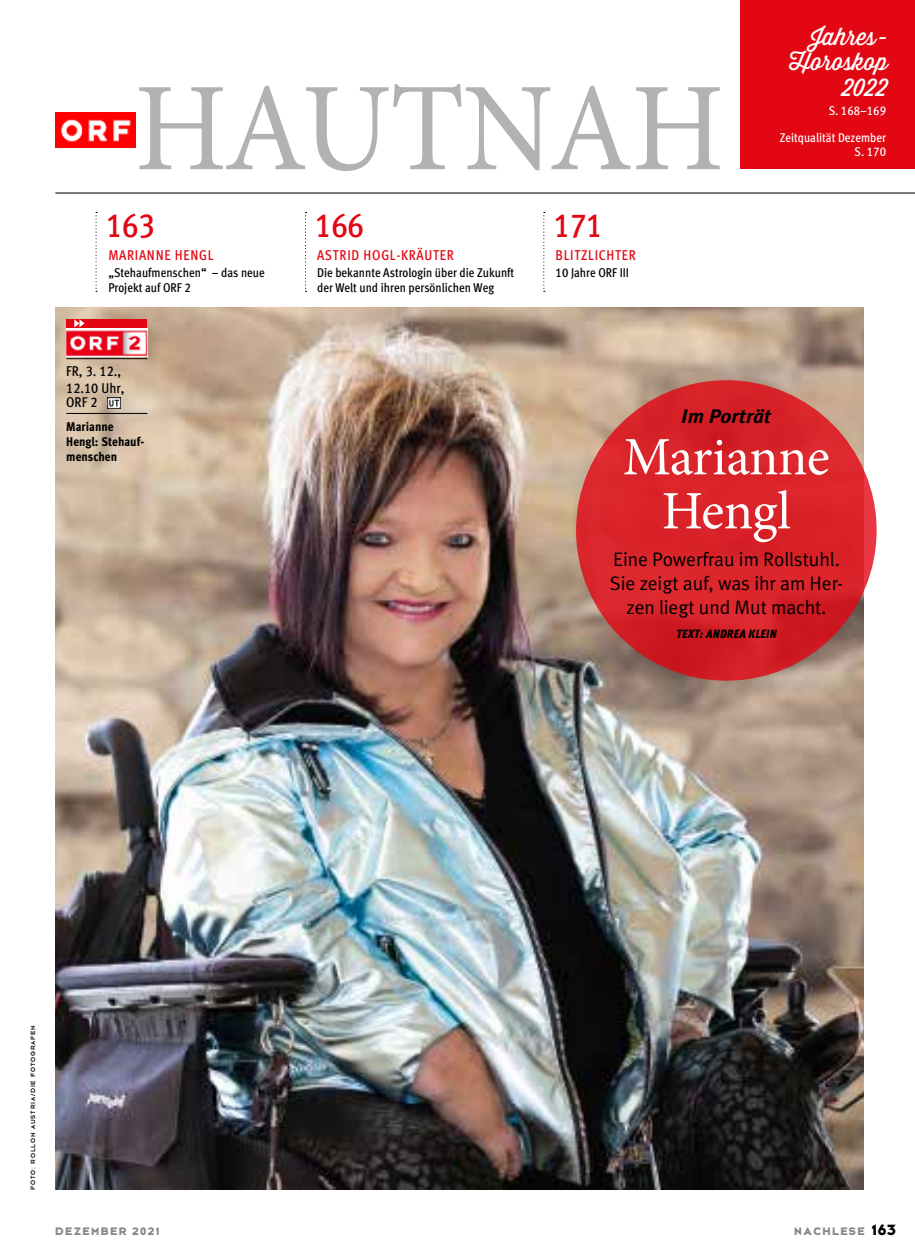
<style>
.page{position:relative;width:915px;height:1255px;background:#fff}
.page>*{position:absolute;margin:0;border:0;box-sizing:border-box;transform-origin:0 0}
.t1{font:126px "Minion Pro";letter-spacing:-.02em;color:#b3b2b2;scale:.96 1}
.t2{font:54px/54px "Minion Pro";letter-spacing:-.015em;color:#fff;text-align:center}
.t3{font:33.9px "Meta Cond Medium LF";letter-spacing:-.025em;color:#e30613}
.t4{font:24px/25.5px "Thirsty Script";color:#fff;text-align:right}
.t5{font:19.5px/24px "Meta Plus Normal";letter-spacing:-.005em;color:#000;text-align:center}
.t6{font:italic 700 19.5px "Meta Plus";color:#000;scale:1.06 1}
.t7{font:14.25px "Meta Cond Medium LF";letter-spacing:.05em;color:#e30613}
.t8{font:14.25px/16.5px "Meta Cond Medium LF";color:#000}
.t9{font:14.1px "Meta Cond Medium LF";color:#000}
.t10{font:12.75px/15px "Meta Cond Medium LF";color:#000}
.t11{font:12.75px/27px "Meta Cond Medium LF";color:#fff;text-align:right}
.t12{font:12.6px/14.9px "Meta Cond Extra Bold LF";color:#000}
.t13{font:12px "Bonn Bold Caps";letter-spacing:.125em;color:#878787}
.t14{font:italic 900 12px "Meta Cond OT";letter-spacing:.025em;color:#000}
.t15{font:6.75px "Bonn Book Caps";letter-spacing:.125em;color:#000}
.s1{font-size:14.1px}
.s2{font-size:16.5px;color:#000}
</style>
<div class="page">
<img style="left:55px;top:308px;width:808px;height:880px">
<div style="left:740px;top:0;width:174px;height:169px;background:#e30613"></div>
<hr style="left:55px;top:192px;width:859px;height:1px;background:#000">
<img style="left:55px;top:113px;width:80px;height:34px">
<svg style="left:305px;top:212px;width:1px;height:80px"></svg>
<svg style="left:95px;top:212px;width:2px;height:80px"></svg>
<div style="left:576px;top:380px;width:300px;height:300px;background:linear-gradient(to bottom,#db262c,#d41e26);border-radius:50%"></div>
<svg style="left:543px;top:212px;width:1px;height:80px"></svg>
<hr style="left:66px;top:358px;width:81px;height:1px;background:#000">
<hr style="left:66px;top:413px;width:81px;height:1px;background:#000">
<img style="left:107px;top:397px;width:14px;height:11px">
<div style="left:66px;top:319px;width:81px;height:8px;background:#e30613"></div>
<svg style="left:74px;top:319px;width:11px;height:8px"></svg>
<img style="left:66px;top:328px;width:81px;height:28px">
<h1 class="t1" style="left:135px;top:44px;width:615px">HAUTNAH</h1>
<h3 class="t3" style="left:106px;top:205px;width:51px">163</h3>
<p class="t7" style="left:108px;top:246px;width:107px">MARIANNE HENGL</p>
<p class="t10" style="left:108px;top:265px;width:158px">„Stehaufmenschen“ – das neue<br>Projekt auf ORF 2</p>
<h3 class="t3" style="left:315px;top:205px;width:51px">166</h3>
<h3 class="t3" style="left:553px;top:205px;width:51px">171</h3>
<p class="t7" style="left:555px;top:246px;width:82px">BLITZLICHTER</p>
<p class="t10" style="left:555px;top:265px;width:75px">10 Jahre ORF III</p>
<p class="t7" style="left:317px;top:246px;width:138px">ASTRID HOGL-KRÄUTER</p>
<p class="t10" style="left:317px;top:265px;width:199px">Die bekannte Astrologin über die Zukunft der Welt und ihren persönlichen Weg</p>
<h3 class="t4" style="left:788px;top:23px;width:100px">Jahres-<br>Horoskop<br>2022</h3>
<p class="t11" style="left:779px;top:97px;width:108px">S. 168–169<br>Zeitqualität Dezember</p>
<p class="t11" style="left:854px;top:138px;width:33px">S. 170</p>
<p class="t8" style="left:66px;top:363px;width:60px">FR, 3. 12.,<br>12.10 <span class="s1">Uhr,</span></p>
<p class="t9" style="left:66px;top:394px;width:33px">ORF 2</p>
<p class="t12" style="left:66px;top:419px;width:79px">Marianne<br>Hengl: Stehauf&shy;menschen</p>
<h3 class="t6" style="left:681px;top:405px;width:86px">Im Porträt</h3>
<h2 class="t2" style="left:622px;top:430px;width:208px">Marianne<br>Hengl</h2>
<h3 class="t5" style="left:609px;top:547px;width:235px">Eine Powerfrau im Rollstuhl.<br>Sie zeigt auf, was ihr am Her&shy;zen liegt und Mut macht.</h3>
<p class="t14" style="left:676px;top:626px;width:102px">TEXT: ANDREA KLEIN</p>
<p class="t15" style="left:30px;top:1189px;width:166px;rotate:-90deg">FOTO: ROLLON AUSTRIA/DIE FOTOGRAFEN</p>
<p class="t13" style="left:55px;top:1224px;width:106px">DEZEMBER 2021</p>
<p class="t13" style="left:794px;top:1224px;width:103px">NACHLESE <span class="s2">163</span></p>
</div>
